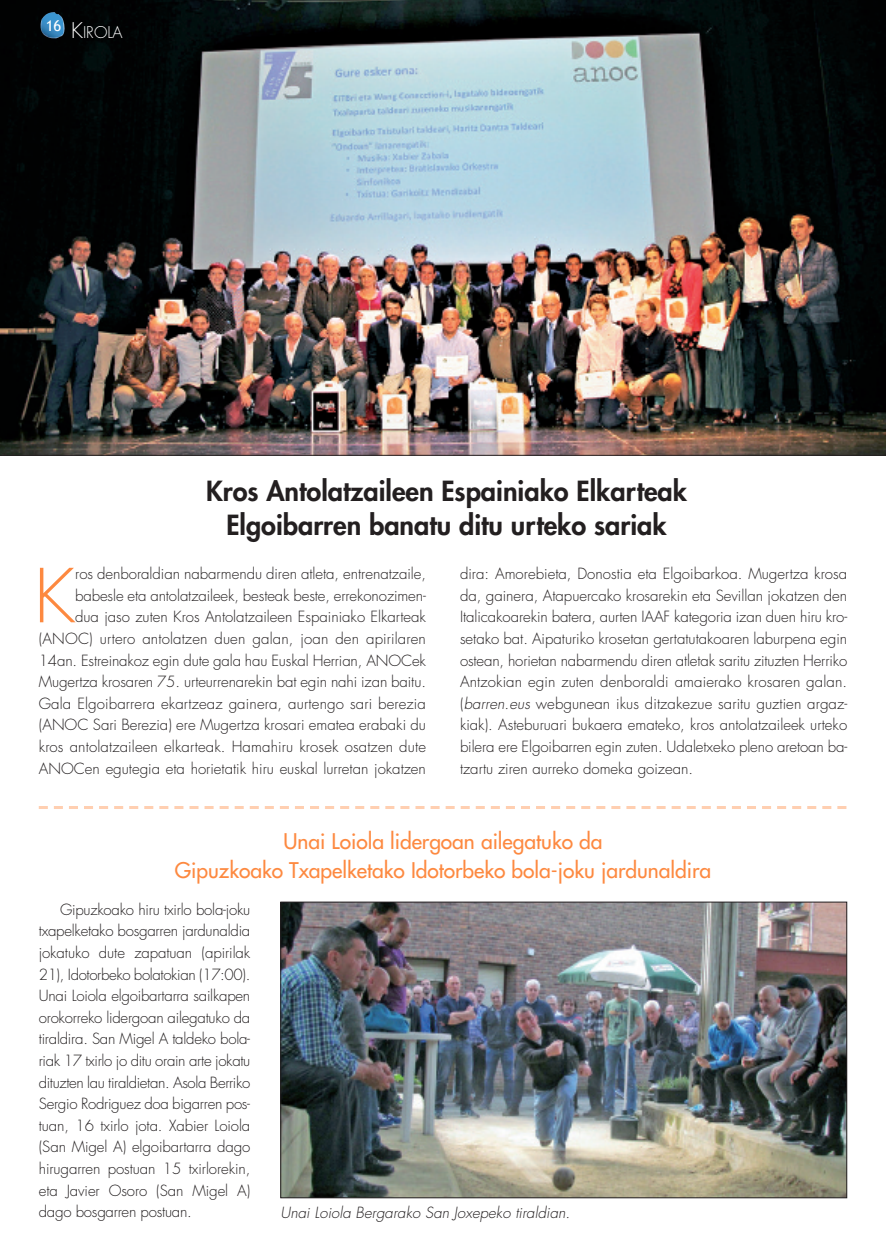
<style>
.page{position:relative;width:886px;height:1256px;background:#fff}
.page>*{position:absolute;margin:0;border:0;box-sizing:border-box;transform-origin:0 0}
.t1{font:300 72.3px "Futura";color:#fd8940}
.t2{font:800 27px/34.5px "Futura";color:#231f20;text-align:center}
.t3{font:21px/28.5px "Futura";color:#fd8940;text-align:center}
.t4{font:300 15.75px "Futura";color:#fff}
.t5{font:300 15px/21.6px "Futura";color:#231f20;text-align:justify}
.t6{font:italic 300 15px "Futura";letter-spacing:.005em;color:#231f20}
.t7{font:15px "Trebuchet MS";color:#fff}
.s1{font-size:21px}
.s2{font-style:italic}
</style>
<div class="page">
<img style="left:0;top:0;width:885px;height:455px">
<img style="left:40px;top:12px;width:25px;height:27px">
<img style="left:282px;top:903px;width:563px;height:293px">
<div style="left:280px;top:901px;width:567px;height:297px;border:1px solid #231f20"></div>
<svg style="left:39px;top:806px;width:807px;height:3px"></svg>
<p class="t7" style="left:46px;top:17px;width:17px">16</p>
<p class="t4" style="left:71px;top:25px;width:53px"><span class="s1">K</span>IROLA</p>
<h2 class="t2" style="left:206px;top:476px;width:482px">Kros Antolatzaileen Espainiako Elkarteak<br>Elgoibarren banatu ditu urteko sariak</h2>
<p class="t5" style="left:39px;top:564px;width:389px;text-align:right">ros denboraldian nabarmendu diren atleta, entrenatzaile, babesle eta antolatzaileek, besteak beste, errekonozimen-<br>dua jaso zuten Kros Antolatzaileen Espainiako Elkarteak (ANOC) urtero antolatzen duen galan, joan den apirilaren 14an. Estreinakoz egin dute gala hau Euskal Herrian, ANOCek Mugertza krosaren 75. urteurrenarekin bat egin nahi izan baitu.<br>Gala Elgoibarrera ekartzeaz gainera, aurtengo sari berezia (ANOC Sari Berezia) ere Mugertza krosari ematea erabaki du kros antolatzaileen elkarteak. Hamahiru krosek osatzen dute ANOCen egutegia eta horietatik hiru euskal lurretan jokatzen</p>
<p class="t5" style="left:460px;top:564px;width:388px">dira: Amorebieta, Donostia eta Elgoibarkoa. Mugertza krosa da, gainera, Atapuercako krosarekin eta Sevillan jokatzen den Italicakoarekin batera, aurten IAAF kategoria izan duen hiru kro&shy;setako bat. Aipaturiko krosetan gertatutakoaren laburpena egin ostean, horietan nabarmendu diren atletak saritu zituzten Herriko Antzokian egin zuten denboraldi amaierako krosaren galan. (<span class="s2">barren.eus</span> webgunean ikus ditzakezue saritu guztien argaz&shy;kiak). Asteburuari bukaera emateko, kros antolatzaileek urteko bilera ere Elgoibarren egin zuten. Udaletxeko pleno aretoan ba&shy;tzartu ziren aurreko domeka goizean.</p>
<h1 class="t1" style="left:34px;top:562px;width:43px">K</h1>
<h3 class="t3" style="left:175px;top:828px;width:537px">Unai Loiola lidergoan ailegatuko da<br>Gipuzkoako Txapelketako Idotorbeko bola-joku jardunaldira</h3>
<p class="t5" style="left:39px;top:899px;width:213px;text-indent:21px">Gipuzkoako hiru txirlo bola-joku txapelketako bosgarren jardunaldia jokatuko dute zapatuan (apirilak 21), Idotorbeko bolatokian (17:00).<br>Unai Loiola elgoibartarra sailkapen orokorreko lidergoan ailegatuko da tiraldira. San Migel A taldeko bola&shy;riak 17 txirlo jo ditu orain arte jokatu dituzten lau tiraldietan. Asola Berriko Sergio Rodriguez doa bigarren pos&shy;tuan, 16 txirlo jota. Xabier Loiola (San Migel A) elgoibartarra dago hirugarren postuan 15 txirlorekin, eta Javier Osoro (San Migel A) dago bosgarren postuan.</p>
<p class="t6" style="left:280px;top:1205px;width:291px">Unai Loiola Bergarako San Joxepeko tiraldian.</p>
</div>
